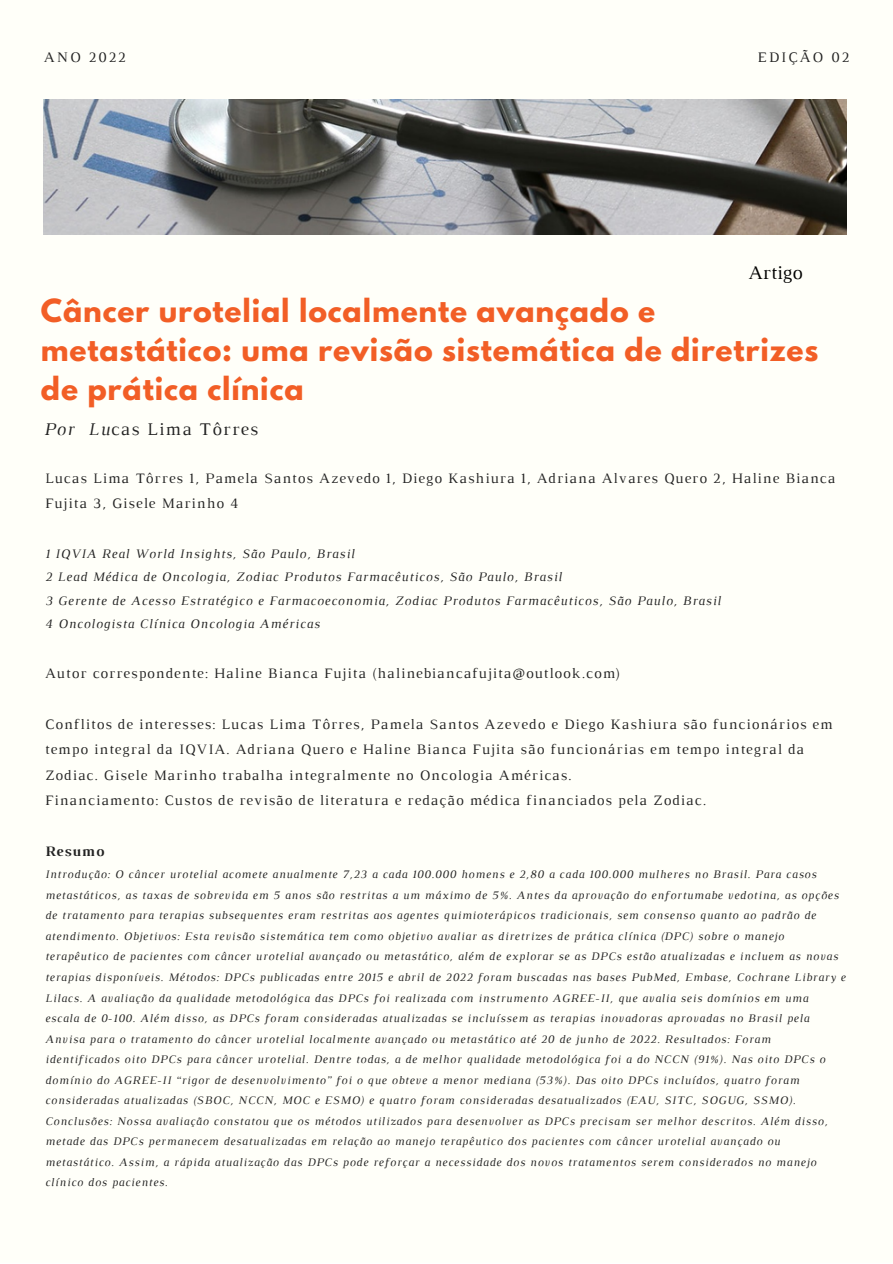
<style>
.page{position:relative;width:893px;height:1264px;background:#fff}
.page>*{position:absolute;margin:0;border:0;box-sizing:border-box;transform-origin:0 0}
.t1{font:700 28.2px/39.3px "League Spartan";letter-spacing:.03em;color:#f25e26}
.t2{font:19.65px "Luthier";color:#000}
.t3{font:18.15px "Luthier";letter-spacing:.07em;color:#222}
.t4{font:14.85px "Luthier";letter-spacing:.14em;color:#222}
.t5{font:14.7px/25.3px "Luthier";letter-spacing:.07em;color:#222}
.t6{font:700 14.7px "Luthier";letter-spacing:.07em;color:#222}
.t7{font:italic 13.2px/23.4px "Luthier";letter-spacing:.07em;color:#222}
.t8{font:italic 11.7px/20.5px "Luthier";letter-spacing:.07em;color:#222}
.s1{font-style:italic}
</style>
<div class="page">
<div style="left:0;top:0;width:892px;height:1262px;background:#fffff9"></div>
<img style="left:44px;top:99px;width:802px;height:135px">
<p class="t4" style="left:44px;top:52px;width:83px">ANO 2022</p>
<p class="t4" style="left:757px;top:52px;width:93px">EDIÇÃO 02</p>
<h2 class="t2" style="left:748px;top:265px;width:56px">Artigo</h2>
<h1 class="t1" style="left:41px;top:294px;width:778px">Câncer urotelial localmente avançado e metastático: uma revisão sistemática de diretrizes de prática clínica</h1>
<h3 class="t3" style="left:44px;top:423px;width:216px"><span class="s1">Por Lu</span>cas Lima Tôrres</h3>
<p class="t5" style="left:45px;top:466px;width:791px">Lucas Lima Tôrres 1, Pamela Santos Azevedo 1, Diego Kashiura 1, Adriana Alvares Quero 2, Haline Bianca<br>Fujita 3, Gisele Marinho 4</p>
<p class="t7" style="left:45px;top:542px;width:677px">1 IQVIA Real World Insights, São Paulo, Brasil<br>2 Lead Médica de Oncologia, Zodiac Produtos Farmacêuticos, São Paulo, Brasil<br>3 Gerente de Acesso Estratégico e Farmacoeconomia, Zodiac Produtos Farmacêuticos, São Paulo, Brasil 4 Oncologista Clínica Oncologia Américas</p>
<p class="t5" style="left:45px;top:661px;width:577px">Autor correspondente: Haline Bianca Fujita (halinebiancafujita@outlook.com)</p>
<p class="t5" style="left:45px;top:712px;width:789px">Conflitos de interesses: Lucas Lima Tôrres, Pamela Santos Azevedo e Diego Kashiura são funcionários em tempo integral da IQVIA. Adriana Quero e Haline Bianca Fujita são funcionárias em tempo integral da Zodiac. Gisele Marinho trabalha integralmente no Oncologia Américas.<br>Financiamento: Custos de revisão de literatura e redação médica financiados pela Zodiac.</p>
<p class="t6" style="left:45px;top:845px;width:60px">Resumo</p>
<p class="t8" style="left:45px;top:865px;width:802px">Introdução: O câncer urotelial acomete anualmente 7,23 a cada 100.000 homens e 2,80 a cada 100.000 mulheres no Brasil. Para casos metastáticos, as taxas de sobrevida em 5 anos são restritas a um máximo de 5%. Antes da aprovação do enfortumabe vedotina, as opções de tratamento para terapias subsequentes eram restritas aos agentes quimioterápicos tradicionais, sem consenso quanto ao padrão de atendimento. Objetivos: Esta revisão sistemática tem como objetivo avaliar as diretrizes de prática clínica (DPC) sobre o manejo terapêutico de pacientes com câncer urotelial avançado ou metastático, além de explorar se as DPCs estão atualizadas e incluem as novas terapias disponíveis. Métodos: DPCs publicadas entre 2015 e abril de 2022 foram buscadas nas bases PubMed, Embase, Cochrane Library e Lilacs. A avaliação da qualidade metodológica das DPCs foi realizada com instrumento AGREE-II, que avalia seis domínios em uma<br>escala de 0-100. Além disso, as DPCs foram consideradas atualizadas se incluíssem as terapias inovadoras aprovadas no Brasil pela Anvisa para o tratamento do câncer urotelial localmente avançado ou metastático até 20 de junho de 2022. Resultados: Foram identificados oito DPCs para câncer urotelial. Dentre todas, a de melhor qualidade metodológica foi a do NCCN (91%). Nas oito DPCs o domínio do AGREE-II “rigor de desenvolvimento” foi o que obteve a menor mediana (53%). Das oito DPCs incluídos, quatro foram consideradas atualizadas (SBOC, NCCN, MOC e ESMO) e quatro foram consideradas desatualizados (EAU, SITC, SOGUG, SSMO).<br>Conclusões: Nossa avaliação constatou que os métodos utilizados para desenvolver as DPCs precisam ser melhor descritos. Além disso, metade das DPCs permanecem desatualizadas em relação ao manejo terapêutico dos pacientes com câncer urotelial avançado ou metastático. Assim, a rápida atualização das DPCs pode reforçar a necessidade dos novos tratamentos serem considerados no manejo clínico dos pacientes.</p>
</div>
